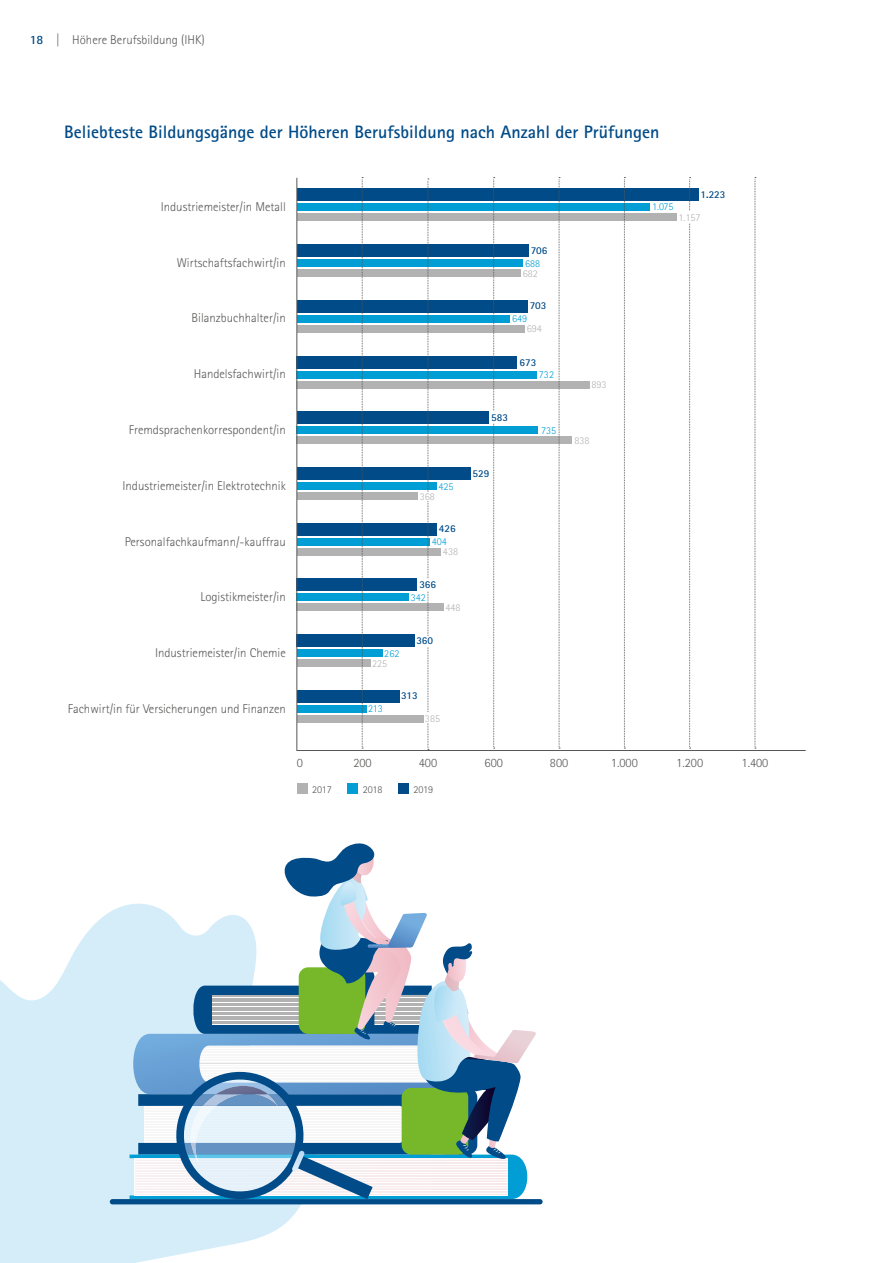
<style>
.page{position:relative;width:893px;height:1263px;background:#fff}
.page>*{position:absolute;margin:0;border:0;box-sizing:border-box;transform-origin:0 0}
.Zwischenüberschrift{font:700 18px "Rotis Sans Serif";color:#004b88}
.t1{font:300 12.75px "Rotis Sans Serif";color:#575756}
.t2{font:300 12.75px "Rotis Sans Serif Std";color:#575756}
.t3{font:700 10.5px "Rotis Sans Serif";color:#004b88}
.t4{font:300 10.5px "Rotis Sans Serif";color:#009ed4}
.t5{font:300 10.5px "Rotis Sans Serif";color:#b3b2b2}
.t6{font:300 10.5px "Rotis Sans Serif";color:#575756}
.s1{font-family:"Rotis Sans Serif";font-weight:700;color:#004b88}
</style>
<div class="page">
<div style="left:347px;top:783px;width:11px;height:11px;background:#009ed4"></div>
<div style="left:398px;top:783px;width:11px;height:11px;background:#004b88"></div>
<div style="left:297px;top:783px;width:11px;height:11px;background:#b3b2b2"></div>
<svg style="left:296px;top:177px;width:510px;height:574px"></svg>
<div style="left:685px;top:211px;width:10px;height:12px;background:#fff"></div>
<div style="left:424px;top:636px;width:9px;height:10px;background:#fff"></div>
<div style="left:424px;top:712px;width:9px;height:11px;background:#fff"></div>
<div style="left:425px;top:579px;width:6px;height:12px;background:#fff"></div>
<div style="left:425px;top:492px;width:6px;height:8px;background:#fff"></div>
<div style="left:491px;top:411px;width:6px;height:12px;background:#fff"></div>
<svg style="left:0;top:905px;width:299px;height:358px;fill:#d4edf9"></svg>
<svg style="left:127px;top:843px;width:409px;height:365px"></svg>
<div style="left:110px;top:1199px;width:433px;height:5px;background:#004b88;border-radius:3px"></div>
<p class="t2" style="left:30px;top:32px;width:176px"><span class="s1">18</span> | Höhere Berufsbildung (IHK)</p>
<p class="Zwischenüberschrift" style="left:64px;top:120px;width:597px">Beliebteste Bildungsgänge der Höheren Berufsbildung nach Anzahl der Prüfungen</p>
<h1 class="Zwischenüberschrift" style="left:60px;top:128px;width:597px">Beliebteste Bildungsgänge der Höheren Berufsbildung nach Anzahl der Prüfungen</h1>
<p class="t3" style="left:700px;top:188px;width:27px">1.223</p>
<p class="t1" style="left:161px;top:199px;width:127px">Industriemeister/in Metall</p>
<p class="t4" style="left:652px;top:201px;width:23px">1.075</p>
<p class="t5" style="left:678px;top:211px;width:24px">1.157</p>
<p class="t1" style="left:177px;top:255px;width:111px">Wirtschaftsfachwirt/in</p>
<p class="t3" style="left:531px;top:243px;width:18px">706</p>
<p class="t5" style="left:523px;top:267px;width:17px">682</p>
<p class="t4" style="left:525px;top:257px;width:17px">688</p>
<p class="t3" style="left:530px;top:299px;width:18px">703</p>
<p class="t1" style="left:192px;top:311px;width:96px">Bilanzbuchhalter/in</p>
<p class="t4" style="left:512px;top:312px;width:17px">649</p>
<p class="t5" style="left:527px;top:323px;width:17px">694</p>
<p class="t3" style="left:520px;top:355px;width:18px">673</p>
<p class="t1" style="left:194px;top:366px;width:94px">Handelsfachwirt/in</p>
<p class="t4" style="left:539px;top:369px;width:17px">732</p>
<p class="t5" style="left:591px;top:379px;width:17px">893</p>
<p class="t3" style="left:491px;top:411px;width:18px">583</p>
<p class="t1" style="left:129px;top:422px;width:158px">Fremdsprachenkorrespondent/in</p>
<p class="t4" style="left:541px;top:424px;width:17px">735</p>
<p class="t5" style="left:574px;top:434px;width:17px">838</p>
<p class="t3" style="left:473px;top:467px;width:18px">529</p>
<p class="t1" style="left:122px;top:478px;width:165px">Industriemeister/in Elektrotechnik</p>
<p class="t4" style="left:438px;top:480px;width:17px">425</p>
<p class="t5" style="left:420px;top:490px;width:17px">368</p>
<p class="t1" style="left:125px;top:534px;width:162px">Personalfachkaufmann/-kauffrau</p>
<p class="t3" style="left:439px;top:522px;width:18px">426</p>
<p class="t4" style="left:432px;top:535px;width:17px">404</p>
<p class="t5" style="left:443px;top:545px;width:17px">438</p>
<p class="t3" style="left:419px;top:578px;width:18px">366</p>
<p class="t1" style="left:200px;top:590px;width:87px">Logistikmeister/in</p>
<p class="t4" style="left:411px;top:591px;width:17px">342</p>
<p class="t5" style="left:445px;top:602px;width:17px">448</p>
<p class="t3" style="left:416px;top:634px;width:18px">360</p>
<p class="t1" style="left:155px;top:645px;width:132px">Industriemeister/in Chemie</p>
<p class="t4" style="left:384px;top:647px;width:17px">262</p>
<p class="t5" style="left:372px;top:657px;width:17px">225</p>
<p class="t3" style="left:401px;top:689px;width:18px">313</p>
<p class="t1" style="left:68px;top:701px;width:219px">Fachwirt/in für Versicherungen und Finanzen</p>
<p class="t4" style="left:368px;top:703px;width:16px">213</p>
<p class="t5" style="left:425px;top:712px;width:17px">385</p>
<p class="t1" style="left:297px;top:755px;width:8px">0</p>
<p class="t1" style="left:353px;top:755px;width:20px">200</p>
<p class="t1" style="left:419px;top:755px;width:20px">400</p>
<p class="t1" style="left:485px;top:755px;width:20px">600</p>
<p class="t1" style="left:550px;top:755px;width:20px">800</p>
<p class="t1" style="left:611px;top:755px;width:28px">1.000</p>
<p class="t1" style="left:676px;top:755px;width:28px">1.200</p>
<p class="t1" style="left:742px;top:755px;width:28px">1.400</p>
<p class="t6" style="left:312px;top:783px;width:21px">2017</p>
<p class="t6" style="left:363px;top:783px;width:21px">2018</p>
<p class="t6" style="left:413px;top:783px;width:21px">2019</p>
</div>
